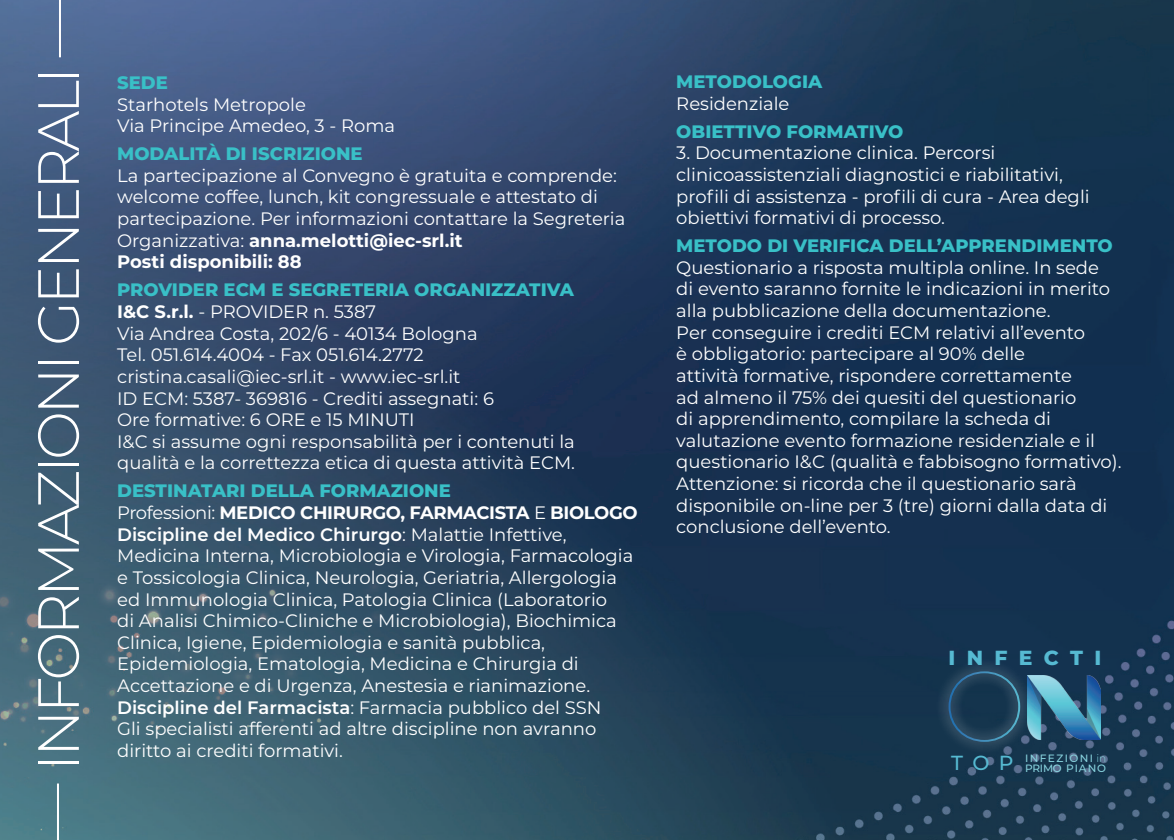
<style>
.page{position:relative;width:1174px;height:840px;background:#fff}
.page>*{position:absolute;margin:0;border:0;box-sizing:border-box;transform-origin:0 0}
.t1{font:300 58px "Montserrat";letter-spacing:-.06em;color:#fff}
.t2{font:800 20.4px "Montserrat";letter-spacing:.555em;color:#56bad2}
.t3{font:500 20.4px "Montserrat";color:#56bad2}
.t4{font:18px/21.6px "Montserrat";color:#fff}
.t5{font:800 18px "Montserrat";color:#39c0c7}
.t6{font:600 18px "Montserrat";color:#fff}
.t7{font:700 18px "Montserrat";letter-spacing:-.02em;color:#fff}
.t8{font:700 18px "Montserrat";color:#fff}
.t9{font:500 10.6px/10.6px "Montserrat";letter-spacing:.11em;color:#88d3de}
.s1{font-weight:700}
.s2{font-weight:400}
.s3{font-weight:600}
.s4{font-weight:300}
</style>
<div class="page">
<img style="left:0;top:0;width:1174px;height:839px">
<hr style="left:59px;top:0;width:2px;height:57px;background:#fff">
<hr style="left:57px;top:783px;width:2px;height:56px;background:#fff">
<div style="left:936px;top:658px;width:96px;height:96px;background:#fff;opacity:.75"></div>
<svg style="left:948px;top:671px;width:72px;height:70px"></svg>
<img style="left:1027px;top:674px;width:73px;height:65px">
<p class="t1" style="left:19px;top:770px;width:705px;rotate:-90deg">INFORMAZIONI GENERALI</p>
<p class="t5" style="left:117px;top:69px;width:52px">SEDE</p>
<p class="t4" style="left:117px;top:93px;width:190px">Starhotels Metropole</p>
<p class="t4" style="left:117px;top:114px;width:279px">Via Principe Amedeo, 3 - Roma</p>
<p class="t5" style="left:117px;top:140px;width:247px">MODALITÀ DI ISCRIZIONE</p>
<p class="t4" style="left:117px;top:164px;width:510px">La partecipazione al Convegno è gratuita e comprende: welcome coffee, lunch, kit congressuale e attestato di partecipazione. Per informazioni contattare la Segreteria Organizzativa: <span class="s1">anna.melotti@iec-srl.it</span></p>
<p class="t8" style="left:117px;top:249px;width:186px">Posti disponibili: 88</p>
<p class="t5" style="left:117px;top:276px;width:458px">PROVIDER ECM E SEGRETERIA ORGANIZZATIVA</p>
<p class="t4" style="left:117px;top:300px;width:260px"><span class="s1">I&amp;C S.r.l.</span> - PROVIDER n. 5387</p>
<p class="t4" style="left:117px;top:321px;width:362px">Via Andrea Costa, 202/6 - 40134 Bologna</p>
<p class="t4" style="left:117px;top:343px;width:308px">Tel. 051.614.4004 - Fax 051.614.2772</p>
<p class="t4" style="left:117px;top:365px;width:345px">cristina.casali@iec-srl.it - www.iec-srl.it</p>
<p class="t4" style="left:117px;top:386px;width:378px">ID ECM: 5387- 369816 - Crediti assegnati: 6</p>
<p class="t4" style="left:117px;top:408px;width:299px">Ore formative: 6 ORE e 15 MINUTI</p>
<p class="t4" style="left:117px;top:429px;width:459px">I&amp;C si assume ogni responsabilità per i contenuti la</p>
<p class="t4" style="left:117px;top:451px;width:459px">qualità e la correttezza etica di questa attività ECM.</p>
<p class="t5" style="left:117px;top:477px;width:335px">DESTINATARI DELLA FORMAZIONE</p>
<p class="t7" style="left:117px;top:499px;width:522px"><span class="s2">Professioni:</span> MEDICO CHIRURGO, FARMACISTA <span class="s2">E</span> BIOLOGO</p>
<p class="t4" style="left:117px;top:522px;width:517px"><span class="s3">Discipline del Medico Chirurgo</span>: Malattie Infettive, Medicina Interna, Microbiologia e Virologia, Farmacologia e Tossicologia Clinica, Neurologia, Geriatria, Allergologia ed Immunologia Clinica, Patologia Clinica (Laboratorio<br>di Analisi Chimico-Cliniche e Microbiologia), Biochimica Clinica, Igiene, Epidemiologia e sanità pubblica, Epidemiologia, Ematologia, Medicina e Chirurgia di Accettazione e di Urgenza, Anestesia e rianimazione.</p>
<p class="t6" style="left:117px;top:694px;width:486px">Discipline del Farmacista<span class="s2">: Farmacia pubblico del SSN</span></p>
<p class="t4" style="left:117px;top:717px;width:481px">Gli specialisti afferenti ad altre discipline non avranno diritto ai crediti formativi.</p>
<p class="t5" style="left:676px;top:68px;width:147px">METODOLOGIA</p>
<p class="t4" style="left:676px;top:92px;width:115px">Residenziale</p>
<p class="t5" style="left:676px;top:118px;width:228px">OBIETTIVO FORMATIVO</p>
<p class="t4" style="left:676px;top:141px;width:388px">3. Documentazione clinica. Percorsi clinicoassistenziali diagnostici e riabilitativi,</p>
<p class="t4" style="left:676px;top:184px;width:415px">profili di assistenza - profili di cura - Area degli obiettivi formativi di processo.</p>
<p class="t5" style="left:676px;top:232px;width:438px">METODO DI VERIFICA DELL’APPRENDIMENTO</p>
<p class="t4" style="left:676px;top:256px;width:435px">Questionario a risposta multipla online. In sede di evento saranno fornite le indicazioni in merito alla pubblicazione della documentazione.</p>
<p class="t4" style="left:676px;top:320px;width:447px">Per conseguire i crediti ECM relativi all’evento<br>è obbligatorio: partecipare al 90% delle<br>attività formative, rispondere correttamente<br>ad almeno il 75% dei quesiti del questionario<br>di apprendimento, compilare la scheda di valutazione evento formazione residenziale e il questionario I&amp;C (qualità e fabbisogno formativo).<br>Attenzione: si ricorda che il questionario sarà disponibile on-line per 3 (tre) giorni dalla data di conclusione dell’evento.</p>
<p class="t2" style="left:948px;top:642px;width:154px">INFECTI</p>
<p class="t3" style="left:951px;top:748px;width:64px">TOP</p>
<p class="t9" style="left:1025px;top:751px;width:83px">INFEZIONI <span class="s4">in<br></span>PRIMO PIANO</p>
</div>
